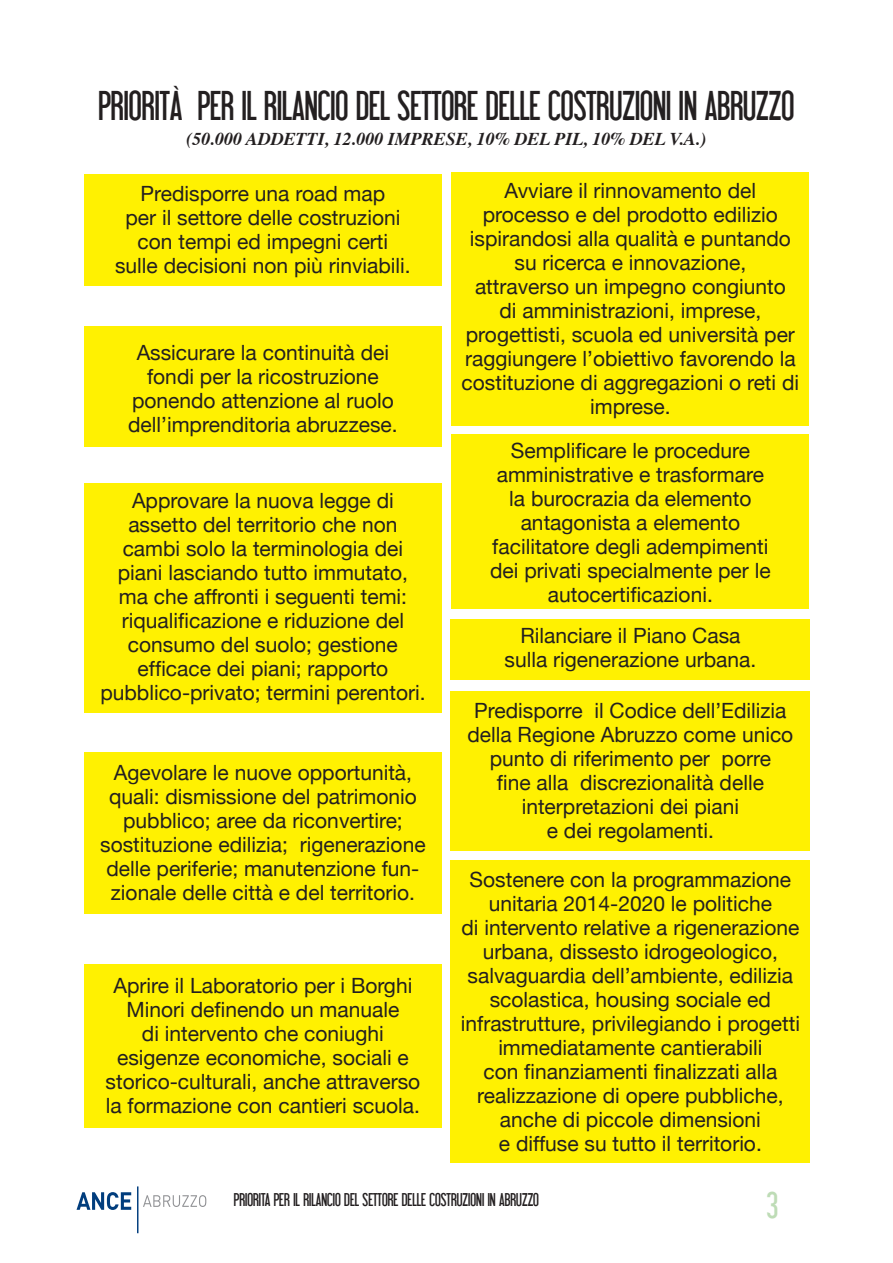
<style>
.page{position:relative;width:893px;height:1263px;background:#fff}
.page>*{position:absolute;margin:0;border:0;box-sizing:border-box;transform-origin:0 0}
.t1{font:40.5px "Libel Suit";color:#231f20}
.t2{font:36px "Libel Suit";color:#bedcb6}
.t3{font:21px/24px "Helvetica Neue";color:#231f20;text-align:center}
.t4{font:18px "Libel Suit";color:#231f20}
.t5{font:italic 700 18px "Times";color:#231f20}
</style>
<div class="page">
<div style="left:84px;top:174px;width:357px;height:112px;background:#fff101"></div>
<div style="left:452px;top:434px;width:357px;height:175px;background:#fff101"></div>
<div style="left:84px;top:483px;width:357px;height:230px;background:#fff101"></div>
<div style="left:451px;top:619px;width:359px;height:61px;background:#fff101"></div>
<div style="left:451px;top:691px;width:359px;height:159px;background:#fff101"></div>
<div style="left:84px;top:753px;width:357px;height:161px;background:#fff101"></div>
<div style="left:451px;top:860px;width:359px;height:302px;background:#fff101"></div>
<div style="left:84px;top:964px;width:357px;height:164px;background:#fff101"></div>
<div style="left:452px;top:172px;width:357px;height:253px;background:#fff101"></div>
<div style="left:84px;top:326px;width:357px;height:120px;background:#fff101"></div>
<svg style="left:143px;top:1195px;width:63px;height:12px"></svg>
<hr style="left:137px;top:1186px;width:1px;height:47px;background:#013d7d">
<svg style="left:77px;top:1192px;width:54px;height:18px"></svg>
<h1 class="t1" style="left:98px;top:83px;width:698px">PRIORITÀ PER IL RILANCIO DEL SETTORE DELLE COSTRUZIONI IN ABRUZZO</h1>
<p class="t5" style="left:187px;top:127px;width:521px">(50.000 ADDETTI, 12.000 IMPRESE, 10% DEL PIL, 10% DEL V.A.)</p>
<p class="t3" style="left:115px;top:181px;width:297px">Predisporre una road map<br>per il settore delle costruzioni con tempi ed impegni certi sulle decisioni non più rinviabili.</p>
<p class="t3" style="left:462px;top:178px;width:339px">Avviare il rinnovamento del processo e del prodotto edilizio ispirandosi alla qualità e puntando su ricerca e innovazione,<br>attraverso un impegno congiunto<br>di amministrazioni, imprese, progettisti, scuola ed università per raggiungere l’obiettivo favorendo la costituzione di aggregazioni o reti di imprese.</p>
<p class="t3" style="left:128px;top:340px;width:271px">Assicurare la continuità dei fondi per la ricostruzione ponendo attenzione al ruolo dell’imprenditoria abruzzese.</p>
<p class="t3" style="left:100px;top:488px;width:327px">Approvare la nuova legge di assetto del territorio che non cambi solo la terminologia dei piani lasciando tutto immutato,<br>ma che affronti i seguenti temi: riqualificazione e riduzione del consumo del suolo; gestione efficace dei piani; rapporto pubblico-privato; termini perentori.</p>
<p class="t3" style="left:100px;top:760px;width:327px">Agevolare le nuove opportunità, quali: dismissione del patrimonio pubblico; aree da riconvertire; sostituzione edilizia; rigenerazione delle periferie; manutenzione fun&shy;zionale delle città e del territorio.</p>
<p class="t3" style="left:106px;top:973px;width:316px">Aprire il Laboratorio per i Borghi<br>Minori definendo un manuale<br>di intervento che coniughi esigenze economiche, sociali e storico-culturali, anche attraverso la formazione con cantieri scuola.</p>
<p class="t3" style="left:490px;top:438px;width:282px">Semplificare le procedure amministrative e trasformare la burocrazia da elemento antagonista a elemento facilitatore degli adempimenti dei privati specialmente per le autocertificazioni.</p>
<p class="t3" style="left:505px;top:623px;width:253px">Rilanciare il Piano Casa sulla rigenerazione urbana.</p>
<p class="t3" style="left:467px;top:698px;width:327px">Predisporre il Codice dell’Edilizia della Regione Abruzzo come unico punto di riferimento per porre<br>fine alla discrezionalità delle interpretazioni dei piani<br>e dei regolamenti.</p>
<p class="t3" style="left:461px;top:867px;width:341px">Sostenere con la programmazione unitaria 2014-2020 le politiche<br>di intervento relative a rigenerazione urbana, dissesto idrogeologico, salvaguardia dell’ambiente, edilizia scolastica, housing sociale ed infrastrutture, privilegiando i progetti immediatamente cantierabili<br>con finanziamenti finalizzati alla realizzazione di opere pubbliche, anche di piccole dimensioni<br>e diffuse su tutto il territorio.</p>
<p class="t4" style="left:234px;top:1190px;width:307px">PRIORITA PER IL RILANCIO DEL SETTORE DELLE COSTRUZIONI IN ABRUZZO</p>
<h2 class="t2" style="left:767px;top:1185px;width:13px">3</h2>
</div>
